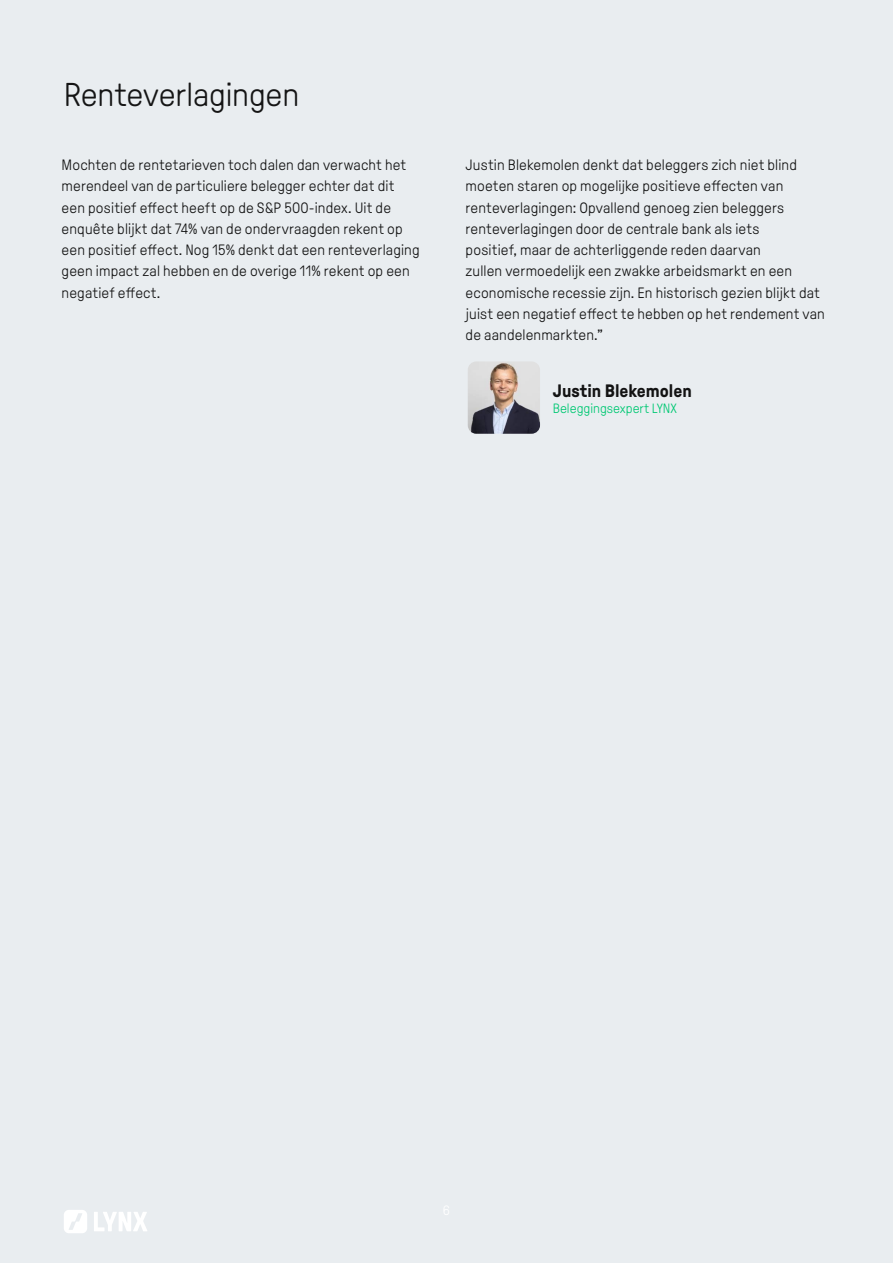
<style>
.page{position:relative;width:893px;height:1263px;background:#e9edf0}
.page>*{position:absolute;margin:0;border:0;box-sizing:border-box;transform-origin:0 0}
.t1{font:300 33px "GT Pressura";letter-spacing:-.005em;color:#151515}
.t2{font:700 18px "GT Pressura";color:#131313}
.t3{font:300 15px/21.3px "GT Pressura";letter-spacing:.01em;color:#131313}
.t4{font:300 13.5px "GT Pressura";color:#00c873}
</style>
<div class="page">
<img style="left:468px;top:361px;width:72px;height:73px">
<svg style="left:94px;top:1212px;width:53px;height:19px"></svg>
<svg style="left:64px;top:1210px;width:23px;height:23px"></svg>
<h1 class="t1" style="left:64px;top:77px;width:237px">Renteverlagingen</h1>
<p class="t3" style="left:62px;top:154px;width:359px">Mochten de rentetarieven toch dalen dan verwacht het merendeel van de particuliere belegger echter dat dit een positief effect heeft op de S&amp;P 500-index. Uit de enquête blijkt dat 74% van de ondervraagden rekent op een positief effect. Nog 15% denkt dat een renteverlaging geen impact zal hebben en de overige 11% rekent op een negatief effect.</p>
<p class="t3" style="left:466px;top:154px;width:361px">Justin Blekemolen denkt dat beleggers zich niet blind moeten staren op mogelijke positieve effecten van renteverlagingen: Opvallend genoeg zien beleggers renteverlagingen door de centrale bank als iets<br>positief, maar de achterliggende reden daarvan<br>zullen vermoedelijk een zwakke arbeidsmarkt en een economische recessie zijn. En historisch gezien blijkt dat juist een negatief effect te hebben op het rendement van de aandelenmarkten.”</p>
<p class="t2" style="left:553px;top:381px;width:141px">Justin Blekemolen</p>
<p class="t4" style="left:553px;top:401px;width:126px">Beleggingsexpert LYNX</p>
</div>
